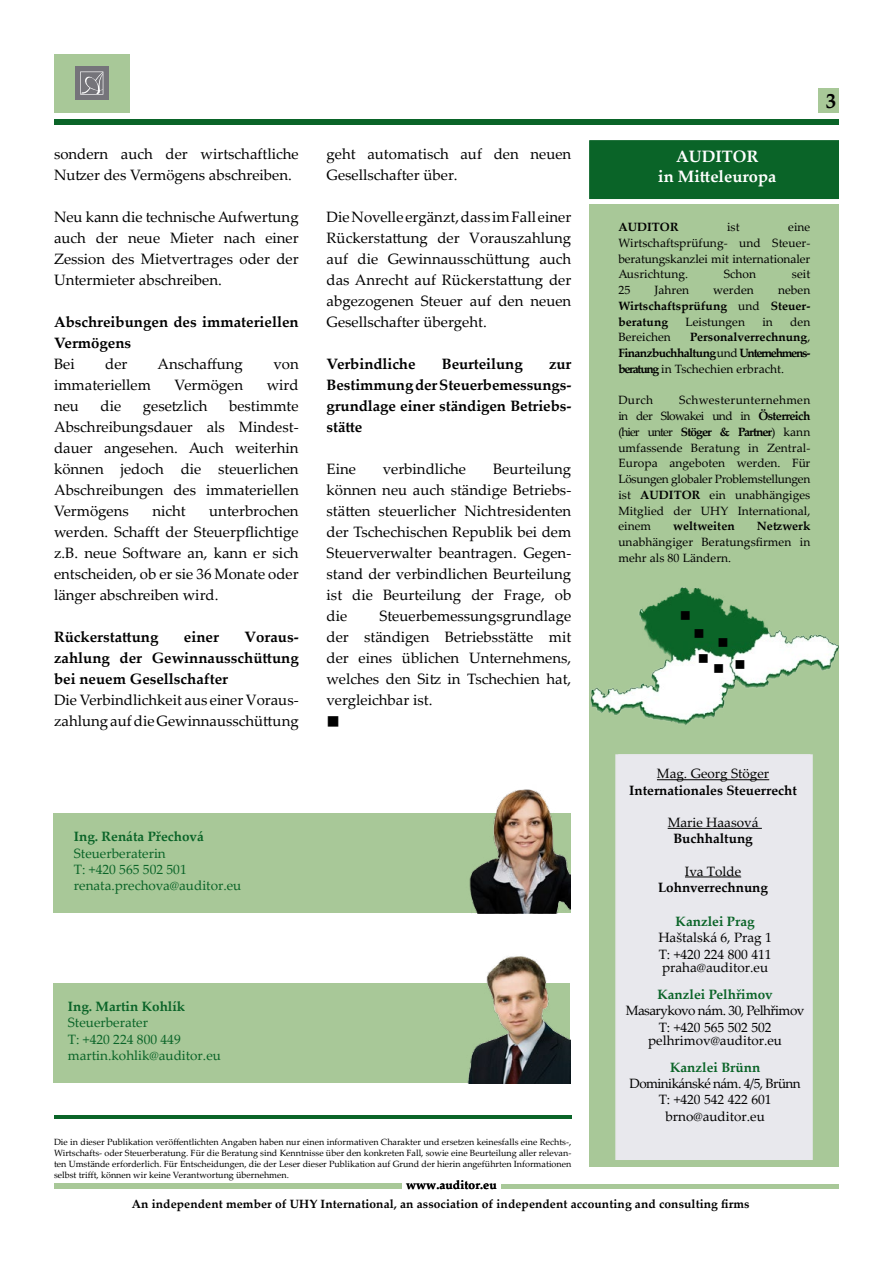
<style>
.page{position:relative;width:893px;height:1263px;background:#fff}
.page>*{position:absolute;margin:0;border:0;box-sizing:border-box;transform-origin:0 0}
.t1{font:700 21px "Palatino Linotype";color:#000}
.t2{font:18px "Wingdings";color:#000}
.t3{font:700 16.5px/19.8px "Palatino Linotype";color:#fff;text-align:center}
.t4{font:15px/21px "Palatino Linotype";color:#000;text-align:justify}
.t5{font:700 15px/21px "Palatino Linotype";color:#000;text-align:justify}
.t6{font:15px "Wingdings";color:#000}
.t7{font:13.5px/16.2px "Palatino Linotype";color:#000}
.t8{font:13.5px/16.2px "Palatino Linotype";color:#0a6428}
.t9{font:700 13.5px "Palatino Linotype";color:#0a6428}
.t10{font:700 13.5px "Palatino Linotype";color:#000}
.t11{font:13.5px/16.2px "Palatino Linotype";letter-spacing:-.04em;color:#000;text-align:center}
.t12{font:12px/15.8px "Palatino Linotype";letter-spacing:.005em;color:#000;text-align:justify}
.t13{font:700 12px/15.8px "Palatino Linotype";letter-spacing:.005em;color:#000;text-align:justify}
.t14{font:9px/10.8px "Palatino Linotype";color:#000;text-align:justify}
.s1{font-weight:400}
.s2{font-weight:700}
</style>
<div class="page">
<div style="left:54px;top:54px;width:76px;height:59px;background:#a8c898"></div>
<div style="left:75px;top:67px;width:33px;height:33px;background:#75747a"></div>
<svg style="left:80px;top:72px;width:23px;height:23px"></svg>
<div style="left:819px;top:88px;width:20px;height:25px;background:#a8c898"></div>
<div style="left:54px;top:120px;width:785px;height:5px;background:#0a6428"></div>
<div style="left:54px;top:1184px;width:347px;height:5px;background:#a8c898"></div>
<div style="left:501px;top:1184px;width:338px;height:5px;background:#a8c898"></div>
<div style="left:589px;top:204px;width:250px;height:963px;background:#a8c898"></div>
<hr style="left:54px;top:1115px;width:517px;height:3px;background:#0a6428">
<div style="left:589px;top:140px;width:250px;height:59px;background:#0a6428;border:2px solid #0a6428"></div>
<img style="left:590px;top:587px;width:249px;height:138px">
<div style="left:615px;top:754px;width:198px;height:406px;background:#e8e8ed;border:2px solid #e8e8ed"></div>
<hr style="left:657px;top:779px;width:112px;height:1px;background:#000">
<hr style="left:668px;top:828px;width:94px;height:1px;background:#000">
<hr style="left:685px;top:876px;width:56px;height:1px;background:#000">
<div style="left:53px;top:983px;width:517px;height:100px;background:#a8c898"></div>
<img style="left:467px;top:956px;width:104px;height:127px">
<div style="left:53px;top:813px;width:517px;height:100px;background:#a8c898"></div>
<img style="left:469px;top:789px;width:101px;height:124px">
<svg style="left:714px;top:660px;width:30px;height:13px"></svg>
<p class="t4" style="left:54px;top:143px;width:246px">sondern auch der wirtschaftliche<br>Nutzer des Vermögens abschreiben.</p>
<p class="t4" style="left:54px;top:206px;width:246px">Neu kann die technische Aufwertung auch der neue Mieter nach einer Zession des Mietvertrages oder der Untermieter abschreiben.</p>
<p class="t5" style="left:54px;top:311px;width:246px">Abschreibungen des immateriellen<br>Vermögens</p>
<p class="t4" style="left:54px;top:353px;width:22px">Bei</p>
<p class="t4" style="left:105px;top:353px;width:24px">der</p>
<p class="t4" style="left:157px;top:353px;width:87px">Anschaffung</p>
<p class="t4" style="left:273px;top:353px;width:27px">von</p>
<p class="t4" style="left:54px;top:374px;width:99px">immateriellem</p>
<p class="t4" style="left:175px;top:374px;width:70px">Vermögen</p>
<p class="t4" style="left:267px;top:374px;width:33px">wird</p>
<p class="t4" style="left:54px;top:395px;width:26px">neu</p>
<p class="t4" style="left:101px;top:395px;width:22px">die</p>
<p class="t4" style="left:143px;top:395px;width:66px">gesetzlich</p>
<p class="t4" style="left:54px;top:395px;width:246px;text-indent:175px">bestimmte Abschreibungsdauer als Mindest&shy;dauer angesehen. Auch weiterhin können jedoch die steuerlichen Abschreibungen des immateriellen Vermögens</p>
<p class="t4" style="left:54px;top:500px;width:246px;text-indent:155px">unterbrochen werden. Schafft der Steuerpflichtige z.B. neue Software an, kann er sich entscheiden, ob er sie 36 Monate oder länger abschreiben wird.</p>
<p class="t5" style="left:54px;top:626px;width:106px">Rückerstattung</p>
<p class="t5" style="left:184px;top:626px;width:36px">einer</p>
<p class="t4" style="left:152px;top:500px;width:35px">nicht</p>
<p class="t5" style="left:54px;top:626px;width:246px;text-indent:191px">Voraus&shy;zahlung der Gewinnausschüttung bei neuem Gesellschafter</p>
<p class="t4" style="left:54px;top:689px;width:246px">Die Verbindlichkeit aus einer Voraus&shy;zahlung auf die Gewinnausschüttung</p>
<p class="t4" style="left:327px;top:143px;width:246px">geht automatisch auf den neuen<br>Gesellschafter über.</p>
<p class="t4" style="left:327px;top:206px;width:246px">Die Novelle ergänzt, dass im Fall einer Rückerstattung der Vorauszahlung auf die Gewinnausschüttung auch das Anrecht auf Rückerstattung der abgezogenen Steuer auf den neuen Gesellschafter übergeht.</p>
<p class="t5" style="left:327px;top:353px;width:90px">Verbindliche</p>
<p class="t5" style="left:442px;top:353px;width:82px">Beurteilung</p>
<p class="t5" style="left:327px;top:353px;width:246px;text-indent:222px">zur Bestimmung der Steuerbemessungs&shy;grundlage einer ständigen Betriebs&shy;stätte</p>
<p class="t4" style="left:327px;top:458px;width:31px">Eine</p>
<p class="t4" style="left:383px;top:458px;width:85px">verbindliche</p>
<p class="t4" style="left:327px;top:458px;width:246px;text-indent:166px">Beurteilung können neu auch ständige Betriebs&shy;stätten steuerlicher Nichtresidenten der Tschechischen Republik bei dem Steuerverwalter beantragen. Gegen&shy;stand der verbindlichen Beurteilung ist die Beurteilung der Frage, ob die</p>
<p class="t4" style="left:327px;top:605px;width:246px;text-indent:53px">Steuerbemessungsgrundlage der ständigen Betriebsstätte mit der eines üblichen Unternehmens, welches den Sitz in Tschechien hat, vergleichbar ist.</p>
<p class="t2" style="left:327px;top:711px;width:15px">■</p>
<p class="t9" style="left:74px;top:827px;width:132px">Ing. Renáta Přechová</p>
<p class="t8" style="left:74px;top:844px;width:169px">Steuerberaterin<br>T: +420 565 502 501 renata.prechova@auditor.eu</p>
<p class="t9" style="left:68px;top:997px;width:119px">Ing. Martin Kohlík</p>
<p class="t8" style="left:68px;top:1014px;width:155px">Steuerberater<br>T: +420 224 800 449 martin.kohlik@auditor.eu</p>
<p class="t14" style="left:54px;top:1136px;width:519px">Die in dieser Publikation veröffentlichten Angaben haben nur einen informativen Charakter und ersetzen keinesfalls eine Rechts-, Wirtschafts- oder Steuerberatung. Für die Beratung sind Kenntnisse über den konkreten Fall, sowie eine Beurteilung aller relevan&shy;ten Umstände erforderlich. Für Entscheidungen, die der Leser dieser Publikation auf Grund der hierin angeführten Informationen selbst trifft, können wir keine Verantwortung übernehmen.</p>
<p class="t13" style="left:406px;top:1177px;width:92px">www.auditor.eu</p>
<p class="t3" style="left:651px;top:146px;width:126px">AUDITOR<br>vein Mitteleuropa</p>
<p class="t3" style="left:673px;top:166px;width:112px">střední Evropě</p>
<p class="t13" style="left:618px;top:219px;width:62px">AUDITOR</p>
<p class="t12" style="left:727px;top:219px;width:14px">ist</p>
<p class="t12" style="left:618px;top:219px;width:193px;text-indent:170px">eine Wirtschaftsprüfung- und Steuer&shy;beratungskanzlei mit internationaler Ausrichtung.</p>
<p class="t12" style="left:724px;top:266px;width:34px">Schon</p>
<p class="t12" style="left:792px;top:266px;width:20px">seit</p>
<p class="t13" style="left:618px;top:282px;width:193px;text-indent:160px"><span class="s1">neben </span>Wirtschaftsprüfung <span class="s1">und</span> Steuer&shy;beratung</p>
<p class="t12" style="left:618px;top:282px;width:14px">25</p>
<p class="t12" style="left:654px;top:282px;width:36px">Jahren</p>
<p class="t12" style="left:713px;top:282px;width:42px">werden</p>
<p class="t12" style="left:685px;top:313px;width:61px">Leistungen</p>
<p class="t12" style="left:762px;top:313px;width:12px">in</p>
<p class="t12" style="left:790px;top:313px;width:22px">den</p>
<p class="t13" style="left:618px;top:329px;width:194px;text-indent:72px">Personalverrechnung<span class="s1">, </span>Finanzbuchhaltung <span class="s1">und</span> Unternehmens&shy;beratung <span class="s1">in Tschechien erbracht.</span></p>
<p class="t12" style="left:618px;top:392px;width:36px">Durch</p>
<p class="t12" style="left:618px;top:329px;width:54px">Bereichen</p>
<p class="t12" style="left:618px;top:392px;width:193px;text-indent:61px">Schwesterunternehmen in der Slowakei und in <span class="s2">Österreich </span>(hier unter <span class="s2">Stöger &amp; Partner</span>) kann umfassende Beratung in Zentral-Europa angeboten werden. Für Lösungen globaler Problemstellungen ist <span class="s2">AUDITOR</span> ein unabhängiges Mitglied der UHY International, einem</p>
<p class="t13" style="left:673px;top:518px;width:63px">weltweiten</p>
<p class="t13" style="left:757px;top:518px;width:55px">Netzwerk</p>
<p class="t12" style="left:618px;top:534px;width:193px">unabhängiger Beratungsfirmen in mehr als 80 Ländern.</p>
<p class="t6" style="left:680px;top:607px;width:13px">■</p>
<p class="t6" style="left:693px;top:625px;width:13px">■</p>
<p class="t6" style="left:698px;top:651px;width:13px">■</p>
<p class="t6" style="left:717px;top:634px;width:13px">■</p>
<p class="t7" style="left:657px;top:765px;width:114px">Mag. Georg Stöger</p>
<p class="t10" style="left:629px;top:780px;width:169px">Internationales Steuerrecht</p>
<p class="t7" style="left:668px;top:814px;width:92px">Marie Haasová</p>
<p class="t10" style="left:673px;top:829px;width:81px">Buchhaltung</p>
<p class="t7" style="left:685px;top:862px;width:58px">Iva Tolde</p>
<p class="t10" style="left:658px;top:878px;width:111px">Lohnverrechnung</p>
<p class="t9" style="left:676px;top:912px;width:81px">Kanzlei Prag</p>
<p class="t7" style="left:658px;top:929px;width:115px">Haštalská 6, Prag 1<br>T: +420 224 800 411</p>
<p class="t7" style="left:662px;top:959px;width:108px">praha@auditor.eu</p>
<p class="t9" style="left:657px;top:985px;width:117px">Kanzlei Pelhřimov</p>
<p class="t11" style="left:626px;top:1002px;width:180px">Masarykovo nám. 30, Pelhřimov<br>T: +420 565 502 502</p>
<p class="t7" style="left:648px;top:1032px;width:135px">pelhrimov@auditor.eu</p>
<p class="t9" style="left:670px;top:1058px;width:92px">Kanzlei Brünn</p>
<p class="t7" style="left:629px;top:1075px;width:173px;text-align:center">Dominikánské nám. 4/5, Brünn<br>T: +420 542 422 601 brno@auditor.eu</p>
<p class="t13" style="left:132px;top:1196px;width:619px">An independent member of UHY International, an association of independent accounting and consulting firms</p>
<h1 class="t1" style="left:826px;top:86px;width:12px">3</h1>
</div>
